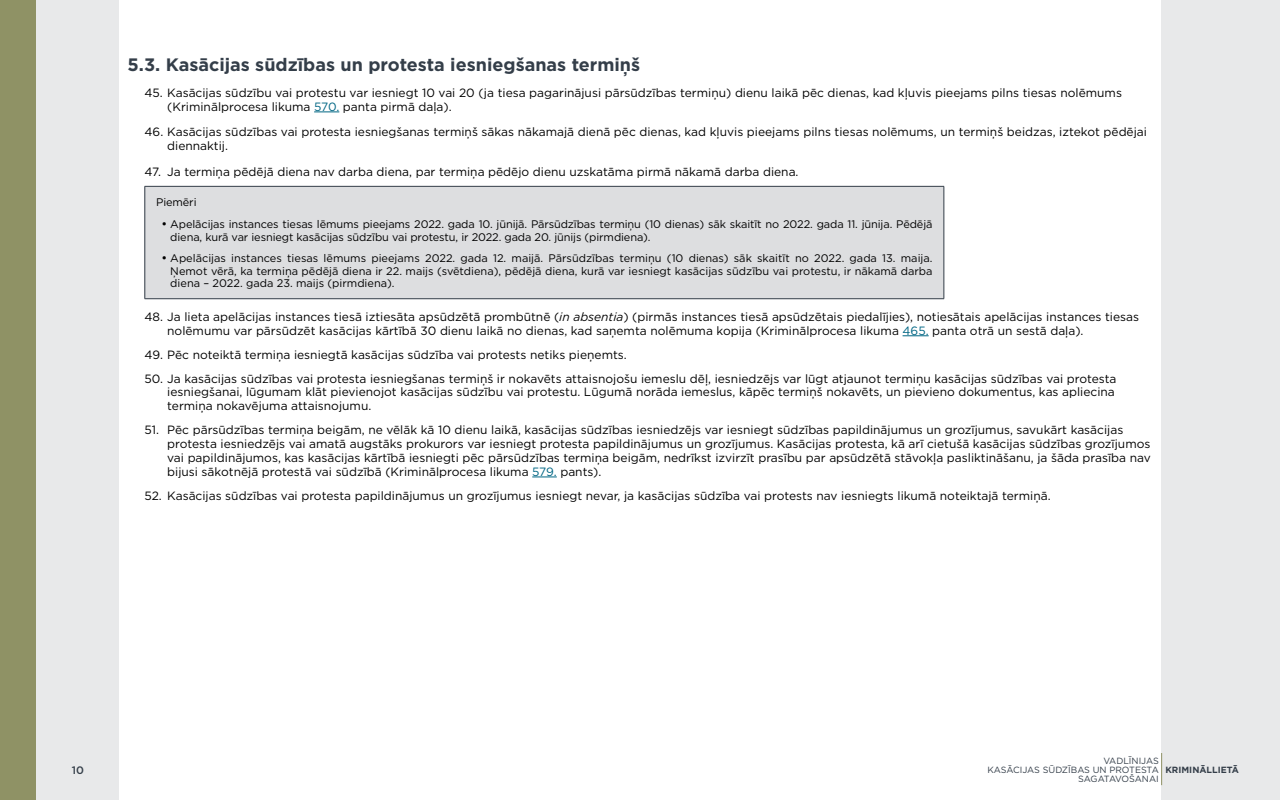
<style>
.page{position:relative;width:1280px;height:800px;background:#fff}
.page>*{position:absolute;margin:0;border:0;box-sizing:border-box;transform-origin:0 0}
._2_limenis_virsrakst{font:700 18px "Gotham";color:#343e49}
.t1{font:12px/13.8px "Gotham";color:#000}
.List_Paragraph{font:11px/12.7px "Gotham";letter-spacing:-.01em;color:#000}
.t2{font:500 10.9px "Gotham";color:#343e49}
.t3{font:9px/9px "Gotham";letter-spacing:-.005em;color:#343e49;text-align:right}
.t4{font:700 9px "Gotham";color:#343e49}
.s1{color:#006684}
.s2{font-style:italic}
</style>
<div class="page">
<div style="left:0;top:0;width:119px;height:800px;background:#e8e9ea"></div>
<div style="left:0;top:0;width:36px;height:800px;background:#8f9265"></div>
<div style="left:1162px;top:0;width:118px;height:800px;background:#e8e9ea"></div>
<hr style="left:1161px;top:753px;width:1px;height:32px;background:#8f9265">
<svg style="left:314px;top:112px;width:25px;height:1px"></svg>
<svg style="left:903px;top:335px;width:26px;height:1px"></svg>
<svg style="left:532px;top:477px;width:25px;height:1px"></svg>
<div style="left:145px;top:186px;width:799px;height:113px;background:#dddee0"></div>
<hr style="left:145px;top:186px;width:799px;height:1px;background:#343e49">
<hr style="left:145px;top:187px;width:1px;height:111px;background:#343e49">
<hr style="left:944px;top:187px;width:1px;height:111px;background:#343e49">
<hr style="left:145px;top:298px;width:799px;height:1px;background:#343e49">
<p class="_2_limenis_virsrakst" style="left:128px;top:53px;width:514px">5.3. Kasācijas sūdzības un protesta iesniegšanas termiņš</p>
<p class="t1" style="left:167px;top:85px;width:956px;text-indent:-23px">45. Kasācijas sūdzību vai protestu var iesniegt 10 vai 20 (ja tiesa pagarinājusi pārsūdzības termiņu) dienu laikā pēc dienas, kad kļuvis pieejams pilns tiesas nolēmums (Kriminālprocesa likuma <span class="s1">570.</span> panta pirmā daļa).</p>
<p class="t1" style="left:167px;top:125px;width:981px;text-indent:-23px">46. Kasācijas sūdzības vai protesta iesniegšanas termiņš sākas nākamajā dienā pēc dienas, kad kļuvis pieejams pilns tiesas nolēmums, un termiņš beidzas, iztekot pēdējai diennaktij.</p>
<p class="t1" style="left:145px;top:165px;width:656px">47. Ja termiņa pēdējā diena nav darba diena, par termiņa pēdējo dienu uzskatāma pirmā nākamā darba diena.</p>
<p class="List_Paragraph" style="left:156px;top:196px;width:42px">Piemēri</p>
<p class="List_Paragraph" style="left:170px;top:217px;width:764px;text-indent:-9px">• Apelācijas instances tiesas lēmums pieejams 2022. gada 10. jūnijā. Pārsūdzības termiņu (10 dienas) sāk skaitīt no 2022. gada 11. jūnija. Pēdējā diena, kurā var iesniegt kasācijas sūdzību vai protestu, ir 2022. gada 20. jūnijs (pirmdiena).</p>
<p class="List_Paragraph" style="left:170px;top:252px;width:764px;text-align:justify;text-indent:-9px">• Apelācijas instances tiesas lēmums pieejams 2022. gada 12. maijā. Pārsūdzības termiņu (10 dienas) sāk skaitīt no 2022. gada 13. maija.<br>Ņemot vērā, ka termiņa pēdējā diena ir 22. maijs (svētdiena), pēdējā diena, kurā var iesniegt kasācijas sūdzību vai protestu, ir nākamā darba diena – 2022. gada 23. maijs (pirmdiena).</p>
<p class="t1" style="left:167px;top:309px;width:973px;text-indent:-23px">48. Ja lieta apelācijas instances tiesā iztiesāta apsūdzētā prombūtnē (<span class="s2">in absentia</span>) (pirmās instances tiesā apsūdzētais piedalījies), notiesātais apelācijas instances tiesas nolēmumu var pārsūdzēt kasācijas kārtībā 30 dienu laikā no dienas, kad saņemta nolēmuma kopija (Kriminālprocesa likuma <span class="s1">465.</span> panta otrā un sestā daļa).</p>
<p class="t1" style="left:145px;top:347px;width:484px">49. Pēc noteiktā termiņa iesniegtā kasācijas sūdzība vai protests netiks pieņemts.</p>
<p class="t1" style="left:167px;top:371px;width:951px;text-indent:-23px">50. Ja kasācijas sūdzības vai protesta iesniegšanas termiņš ir nokavēts attaisnojošu iemeslu dēļ, iesniedzējs var lūgt atjaunot termiņu kasācijas sūdzības vai protesta iesniegšanai, lūgumam klāt pievienojot kasācijas sūdzību vai protestu. Lūgumā norāda iemeslus, kāpēc termiņš nokavēts, un pievieno dokumentus, kas apliecina termiņa nokavējuma attaisnojumu.</p>
<p class="t1" style="left:167px;top:423px;width:985px;text-indent:-23px">51. Pēc pārsūdzības termiņa beigām, ne vēlāk kā 10 dienu laikā, kasācijas sūdzības iesniedzējs var iesniegt sūdzības papildinājumus un grozījumus, savukārt kasācijas protesta iesniedzējs vai amatā augstāks prokurors var iesniegt protesta papildinājumus un grozījumus. Kasācijas protesta, kā arī cietušā kasācijas sūdzības grozījumos vai papildinājumos, kas kasācijas kārtībā iesniegti pēc pārsūdzības termiņa beigām, nedrīkst izvirzīt prasību par apsūdzētā stāvokļa pasliktināšanu, ja šāda prasība nav bijusi sākotnējā protestā vai sūdzībā (Kriminālprocesa likuma <span class="s1">579.</span> pants).</p>
<p class="t1" style="left:145px;top:488px;width:908px">52. Kasācijas sūdzības vai protesta papildinājumus un grozījumus iesniegt nevar, ja kasācijas sūdzība vai protests nav iesniegts likumā noteiktajā termiņā.</p>
<p class="t3" style="left:988px;top:756px;width:173px">VADLĪNIJAS<br>KASĀCIJAS SŪDZĪBAS UN PROTESTA<br>SAGATAVOŠANAI</p>
<p class="t2" style="left:72px;top:763px;width:14px">10</p>
<p class="t4" style="left:1165px;top:764px;width:75px">KRIMINĀLLIETĀ</p>
</div>
